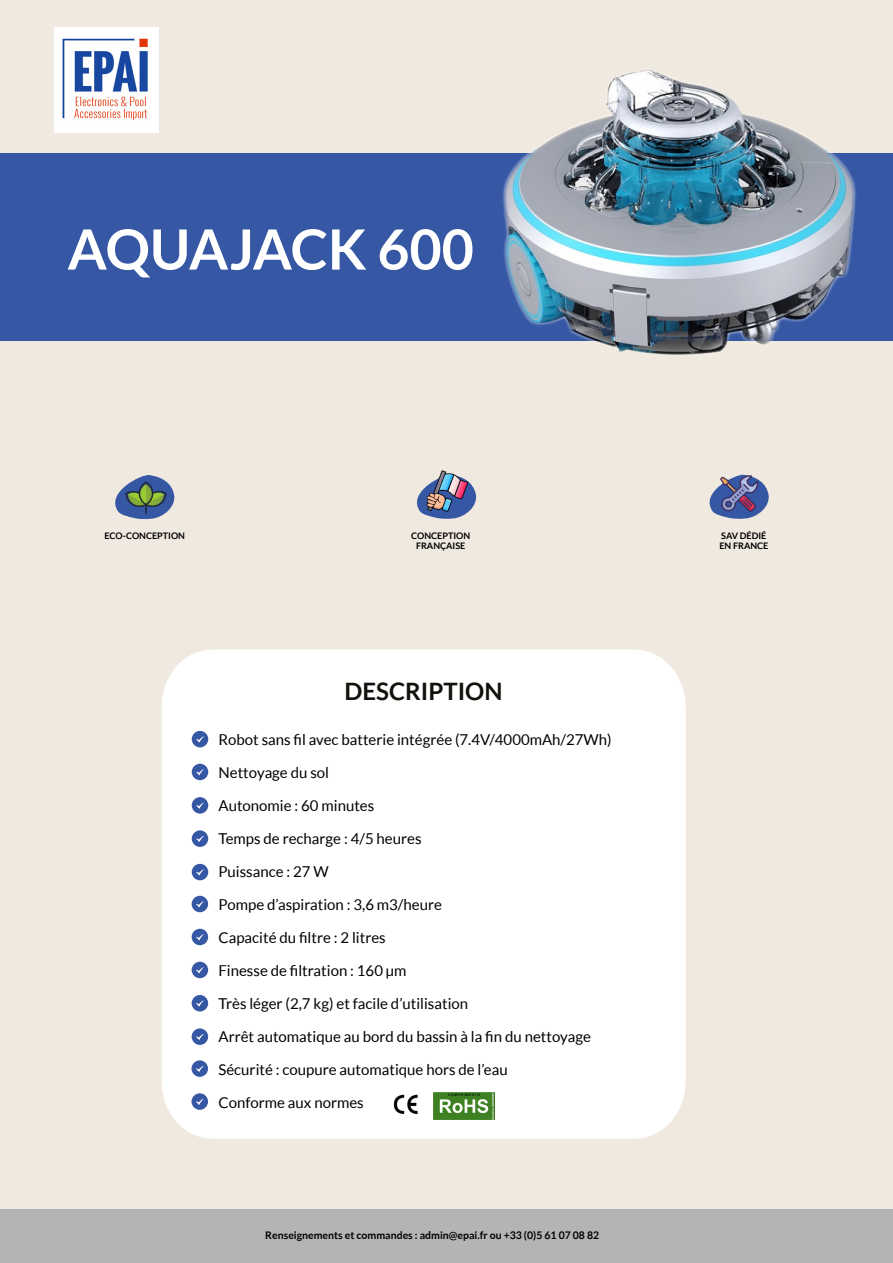
<style>
.page{position:relative;width:893px;height:1263px;background:#f0e9df}
.page>*{position:absolute;margin:0;border:0;box-sizing:border-box;transform-origin:0 0}
.t1{font:700 55.5px "Lato";color:#fff}
.t2{font:700 24px "Lato";color:#12110c}
.t3{font:15px "Lato";color:#000}
.t4{font:700 10.5px "Lato";color:#020203}
.t5{font:700 9px/10.8px "Lato";color:#000}
</style>
<div class="page">
<div style="left:0;top:1209px;width:893px;height:54px;background:#b4b4b4"></div>
<div style="left:162px;top:649px;width:524px;height:490px;background:#fff"></div>
<div style="left:0;top:153px;width:893px;height:187px;background:#3657a4"></div>
<div style="left:192px;top:731px;width:16px;height:16px;background:#3657a4;border-radius:50%"></div>
<svg style="left:196px;top:736px;width:8px;height:7px"></svg>
<img style="left:54px;top:28px;width:105px;height:104px">
<div style="left:192px;top:764px;width:16px;height:16px;background:#3657a4;border-radius:50%"></div>
<svg style="left:196px;top:769px;width:8px;height:6px"></svg>
<div style="left:192px;top:797px;width:16px;height:17px;background:#3657a4;border-radius:50%"></div>
<svg style="left:196px;top:802px;width:8px;height:7px"></svg>
<div style="left:192px;top:830px;width:16px;height:17px;background:#3657a4;border-radius:50%"></div>
<svg style="left:196px;top:836px;width:8px;height:6px"></svg>
<div style="left:192px;top:864px;width:16px;height:16px;background:#3657a4;border-radius:50%"></div>
<svg style="left:196px;top:869px;width:8px;height:6px"></svg>
<div style="left:192px;top:896px;width:16px;height:16px;background:#3657a4;border-radius:50%"></div>
<svg style="left:196px;top:901px;width:8px;height:6px"></svg>
<div style="left:192px;top:929px;width:16px;height:16px;background:#3657a4;border-radius:50%"></div>
<svg style="left:196px;top:934px;width:8px;height:6px"></svg>
<img style="left:488px;top:70px;width:378px;height:285px">
<img style="left:383px;top:1087px;width:47px;height:37px">
<img style="left:434px;top:1092px;width:60px;height:28px">
<svg style="left:115px;top:483px;width:60px;height:36px"></svg>
<img style="left:124px;top:475px;width:44px;height:40px">
<svg style="left:709px;top:481px;width:60px;height:38px"></svg>
<svg style="left:417px;top:482px;width:60px;height:37px"></svg>
<img style="left:426px;top:470px;width:43px;height:42px">
<img style="left:718px;top:474px;width:42px;height:39px">
<div style="left:192px;top:962px;width:16px;height:16px;background:#3657a4;border-radius:50%"></div>
<svg style="left:196px;top:967px;width:8px;height:6px"></svg>
<div style="left:192px;top:995px;width:16px;height:16px;background:#3657a4;border-radius:50%"></div>
<svg style="left:196px;top:1000px;width:8px;height:7px"></svg>
<div style="left:192px;top:1028px;width:16px;height:17px;background:#3657a4;border-radius:50%"></div>
<svg style="left:196px;top:1034px;width:8px;height:6px"></svg>
<div style="left:192px;top:1060px;width:16px;height:17px;background:#3657a4;border-radius:50%"></div>
<svg style="left:196px;top:1066px;width:7px;height:6px"></svg>
<div style="left:192px;top:1093px;width:16px;height:17px;background:#3657a4;border-radius:50%"></div>
<svg style="left:196px;top:1099px;width:7px;height:6px"></svg>
<h1 class="t1" style="left:68px;top:218px;width:408px">AQUAJACK 600</h1>
<p class="t5" style="left:104px;top:530px;width:82px">ECO-CONCEPTION</p>
<p class="t5" style="left:719px;top:530px;width:51px">SAV DÉDIÉ<br>EN FRANCE</p>
<p class="t5" style="left:411px;top:530px;width:61px;text-align:center">CONCEPTION<br>FRANÇAISE</p>
<h2 class="t2" style="left:345px;top:678px;width:159px">DESCRIPTION</h2>
<p class="t3" style="left:218px;top:731px;width:395px">Robot sans fil avec batterie intégrée (7.4V/4000mAh/27Wh)</p>
<p class="t3" style="left:218px;top:764px;width:112px">Nettoyage du sol</p>
<p class="t3" style="left:218px;top:797px;width:157px">Autonomie : 60 minutes</p>
<p class="t3" style="left:218px;top:830px;width:205px">Temps de recharge : 4/5 heures</p>
<p class="t3" style="left:218px;top:863px;width:112px">Puissance : 27 W</p>
<p class="t3" style="left:218px;top:896px;width:225px">Pompe d’aspiration : 3,6 m3/heure</p>
<p class="t3" style="left:218px;top:929px;width:169px">Capacité du filtre : 2 litres</p>
<p class="t3" style="left:218px;top:962px;width:190px">Finesse de filtration : 160 µm</p>
<p class="t3" style="left:218px;top:995px;width:251px">Très léger (2,7 kg) et facile d’utilisation</p>
<p class="t3" style="left:218px;top:1028px;width:374px">Arrêt automatique au bord du bassin à la fin du nettoyage</p>
<p class="t3" style="left:218px;top:1061px;width:291px">Sécurité : coupure automatique hors de l’eau</p>
<p class="t3" style="left:218px;top:1094px;width:147px">Conforme aux normes</p>
<p class="t4" style="left:265px;top:1229px;width:335px">Renseignements et commandes : admin@epai.fr ou +33 (0)5 61 07 08 82</p>
</div>
